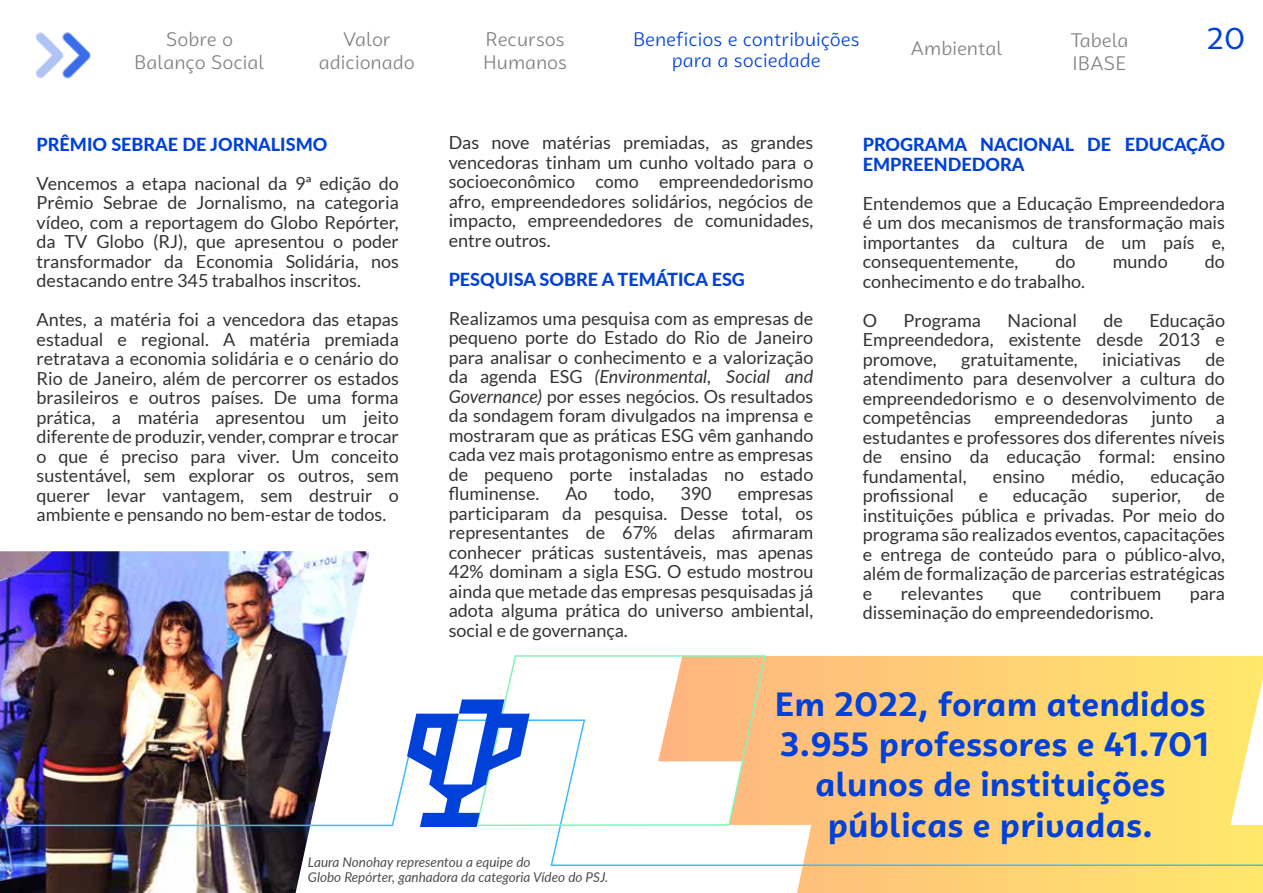
<style>
.page{position:relative;width:1263px;height:893px;background:#fff}
.page>*{position:absolute;margin:0;border:0;box-sizing:border-box;transform-origin:0 0}
.t1{font:700 33.6px/40.3px "Campuni";color:#0041d9;text-align:center}
.t2{font:30px "Campuni";color:#0041d9}
.t3{font:19.5px/22.5px "Campuni";color:#808080}
.t4{font:19.5px/21px "Campuni";color:#0041d9;text-align:center}
.t5{font:18px/19.5px "Lato";color:#333;text-align:justify}
.t6{font:800 18px/19.5px "Lato";color:#0041d9}
.t7{font:italic 13.5px/15px "Lato";color:#4d4d4d}
.s1{font-style:italic}
</style>
<div class="page">
<img style="left:35px;top:32px;width:56px;height:47px">
<img style="left:0;top:551px;width:370px;height:342px">
<svg style="left:767px;top:656px;width:496px;height:237px;background:#ffd376"></svg>
<img style="left:0;top:719px;width:1263px;height:148px">
<svg style="left:505px;top:655px;width:262px;height:172px"></svg>
<svg style="left:407px;top:699px;width:123px;height:128px"></svg>
<p class="t4" style="left:633px;top:29px;width:228px">Benefícios e contribuições para a sociedade</p>
<p class="t3" style="left:134px;top:28px;width:132px;text-align:center">Sobre o<br>Balanço Social</p>
<p class="t3" style="left:319px;top:28px;width:97px;text-align:center">Valor adicionado</p>
<p class="t3" style="left:910px;top:37px;width:94px">Ambiental</p>
<p class="t3" style="left:1070px;top:28px;width:60px;line-height:23.4px">Tabela<br>IBASE</p>
<p class="t3" style="left:483px;top:28px;width:86px">Recursos<br>Humanos</p>
<h2 class="t2" style="left:1207px;top:20px;width:40px">20</h2>
<p class="t6" style="left:37px;top:134px;width:292px">PRÊMIO SEBRAE DE JORNALISMO</p>
<p class="t5" style="left:37px;top:174px;width:364px">Vencemos a etapa nacional da 9ª edição do Prêmio Sebrae de Jornalismo, na categoria vídeo, com a reportagem do Globo Repórter, da TV Globo (RJ), que apresentou o poder transformador da Economia Solidária, nos destacando entre 345 trabalhos inscritos.</p>
<p class="t5" style="left:37px;top:310px;width:364px">Antes, a matéria foi a vencedora das etapas estadual e regional. A matéria premiada retratava a economia solidária e o cenário do Rio de Janeiro, além de percorrer os estados brasileiros e outros países. De uma forma prática, a matéria apresentou um jeito diferente de produzir, vender, comprar e trocar o que é preciso para viver. Um conceito sustentável, sem explorar os outros, sem querer levar vantagem, sem destruir o ambiente e pensando no bem-estar de todos.</p>
<p class="t5" style="left:449px;top:133px;width:366px">Das nove matérias premiadas, as grandes vencedoras tinham um cunho voltado para o socioeconômico como empreendedorismo afro, empreendedores solidários, negócios de impacto, empreendedores de comunidades, entre outros.</p>
<p class="t6" style="left:449px;top:269px;width:298px">PESQUISA SOBRE A TEMÁTICA ESG</p>
<p class="t5" style="left:449px;top:308px;width:366px">Realizamos uma pesquisa com as empresas de pequeno porte do Estado do Rio de Janeiro para analisar o conhecimento e a valorização da agenda ESG <span class="s1">(Environmental, Social and Governance)</span> por esses negócios. Os resultados da sondagem foram divulgados na imprensa e mostraram que as práticas ESG vêm ganhando cada vez mais protagonismo entre as empresas de pequeno porte instaladas no estado fluminense.</p>
<p class="t5" style="left:565px;top:484px;width:24px">Ao</p>
<p class="t5" style="left:614px;top:484px;width:42px">todo,</p>
<p class="t5" style="left:680px;top:484px;width:33px">390</p>
<p class="t5" style="left:449px;top:484px;width:366px;text-indent:289px">empresas participaram da pesquisa. Desse total, os representantes de 67% delas afirmaram conhecer práticas sustentáveis, mas apenas 42% dominam a sigla ESG. O estudo mostrou ainda que metade das empresas pesquisadas já adota alguma prática do universo ambiental, social e de governança.</p>
<p class="t6" style="left:863px;top:134px;width:364px">PROGRAMA NACIONAL DE EDUCAÇÃO<br>EMPREENDEDORA</p>
<p class="t5" style="left:863px;top:193px;width:364px">Entendemos que a Educação Empreendedora é um dos mecanismos de transformação mais importantes da cultura de um país e, consequentemente,</p>
<p class="t5" style="left:1055px;top:252px;width:22px">do</p>
<p class="t5" style="left:1113px;top:252px;width:56px">mundo</p>
<p class="t5" style="left:1205px;top:252px;width:22px">do</p>
<p class="t5" style="left:863px;top:261px;width:224px;line-height:39px">conhecimento e do trabalho.<br>O</p>
<p class="t5" style="left:863px;top:310px;width:364px;text-indent:287px">Educação Empreendedora, existente desde 2013 e promove,</p>
<p class="t5" style="left:903px;top:310px;width:79px">Programa</p>
<p class="t5" style="left:1007px;top:310px;width:71px">Nacional</p>
<p class="t5" style="left:1103px;top:310px;width:21px">de</p>
<p class="t5" style="left:863px;top:349px;width:364px;text-indent:343px">de atendimento para desenvolver a cultura do empreendedorismo e o desenvolvimento de competências</p>
<p class="t5" style="left:961px;top:349px;width:118px">gratuitamente,</p>
<p class="t5" style="left:1102px;top:349px;width:80px">iniciativas</p>
<p class="t5" style="left:994px;top:408px;width:135px">empreendedoras</p>
<p class="t5" style="left:1151px;top:408px;width:43px">junto</p>
<p class="t5" style="left:863px;top:408px;width:364px;text-indent:353px">a estudantes e professores dos diferentes níveis de ensino da educação formal: ensino fundamental,</p>
<p class="t5" style="left:993px;top:466px;width:53px">ensino</p>
<p class="t5" style="left:1071px;top:466px;width:54px">médio,</p>
<p class="t5" style="left:1150px;top:466px;width:76px">educação</p>
<p class="t5" style="left:863px;top:486px;width:364px;text-indent:343px">de instituições pública e privadas. Por meio do programa são realizados eventos, capacitações e entrega de conteúdo para o público-alvo, além de formalização de parcerias estratégicas e</p>
<p class="t5" style="left:863px;top:486px;width:93px">profissional</p>
<p class="t5" style="left:979px;top:486px;width:11px">e</p>
<p class="t5" style="left:1013px;top:486px;width:76px">educação</p>
<p class="t5" style="left:1112px;top:486px;width:70px">superior,</p>
<p class="t5" style="left:901px;top:583px;width:84px">relevantes</p>
<p class="t5" style="left:1012px;top:583px;width:31px">que</p>
<p class="t5" style="left:1070px;top:583px;width:93px">contribuem</p>
<p class="t5" style="left:1190px;top:583px;width:37px">para</p>
<p class="t5" style="left:863px;top:603px;width:292px">disseminação do empreendedorismo.</p>
<h1 class="t1" style="left:775px;top:684px;width:436px">Em 2022, foram atendidos<br>3.955 professores e 41.701 alunos de instituições públicas e privadas.</h1>
<p class="t7" style="left:308px;top:854px;width:302px">Laura Nonohay representou a equipe do<br>Globo Repórter, ganhadora da categoria Vídeo do PSJ.</p>
</div>
